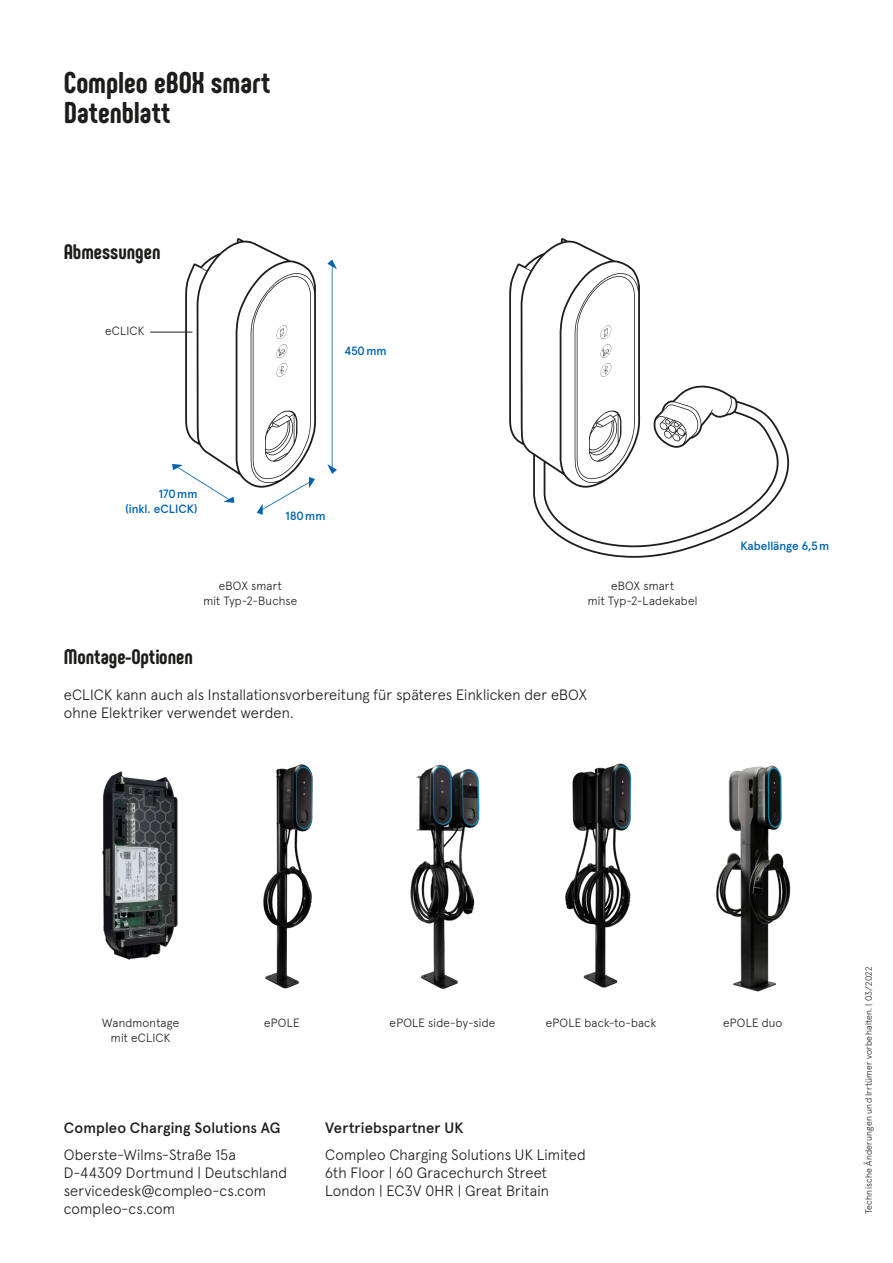
<style>
.page{position:relative;width:893px;height:1263px;background:#fff}
.page>*{position:absolute;margin:0;border:0;box-sizing:border-box;transform-origin:0 0}
.t1{font:800 30px/30px "Phenomena";color:#1d1d1b}
.t2{font:800 21px "Phenomena";color:#1d1d1b}
.t3{font:300 15px/18px "Apercu Pro";letter-spacing:.01em;color:#1d1d1b}
.t4{font:500 15px "Apercu Pro";letter-spacing:.005em;color:#1d1d1b}
.t5{font:300 12px/15px "Apercu Pro";letter-spacing:.015em;color:#1d1d1b;text-align:center}
.t6{font:500 12px/15px "Apercu Pro";color:#0063af;text-align:right}
.t7{font:300 9px "Apercu Pro";letter-spacing:.025em;color:#1d1d1b}
</style>
<div class="page">
<svg style="left:509px;top:238px;width:280px;height:320px"></svg>
<svg style="left:577px;top:276px;width:58px;height:203px"></svg>
<hr style="left:332px;top:265px;width:1px;height:203px;background:#0063af">
<svg style="left:327px;top:259px;width:10px;height:10px"></svg>
<svg style="left:327px;top:464px;width:10px;height:10px"></svg>
<svg style="left:167px;top:238px;width:149px;height:277px"></svg>
<hr style="left:150px;top:332px;width:42px;height:1px;background:#1d1d1b">
<img style="left:263px;top:764px;width:50px;height:225px">
<img style="left:716px;top:765px;width:75px;height:227px">
<img style="left:565px;top:763px;width:67px;height:225px">
<img style="left:410px;top:764px;width:70px;height:225px">
<img style="left:102px;top:771px;width:76px;height:189px">
<h1 class="t1" style="left:64px;top:68px;width:208px">Compleo eBOX smart<br>Datenblatt</h1>
<h2 class="t2" style="left:64px;top:238px;width:98px">Abmessungen</h2>
<p class="t5" style="left:105px;top:322px;width:41px">eCLICK</p>
<p class="t6" style="left:345px;top:343px;width:44px">450mm</p>
<p class="t6" style="left:126px;top:486px;width:73px">170mm<br>(inkl. eCLICK)</p>
<p class="t6" style="left:286px;top:507px;width:41px">180mm</p>
<p class="t5" style="left:203px;top:577px;width:95px">eBOX smart<br>mit Typ-2-Buchse</p>
<p class="t5" style="left:588px;top:577px;width:111px">eBOX smart<br>mit Typ-2-Ladekabel</p>
<h2 class="t2" style="left:64px;top:643px;width:131px">Montage-Optionen</h2>
<p class="t3" style="left:64px;top:684px;width:525px">eCLICK kann auch als Installationsvorbereitung für späteres Einklicken der eBOX ohne Elektriker verwendet werden.</p>
<p class="t6" style="left:740px;top:538px;width:90px">Kabellänge 6,5m</p>
<p class="t5" style="left:102px;top:1014px;width:79px">Wandmontage mit eCLICK</p>
<p class="t5" style="left:264px;top:1014px;width:37px">ePOLE</p>
<p class="t5" style="left:390px;top:1014px;width:107px">ePOLE side-by-side</p>
<p class="t5" style="left:546px;top:1014px;width:112px">ePOLE back-to-back</p>
<p class="t5" style="left:723px;top:1014px;width:61px">ePOLE duo</p>
<p class="t4" style="left:64px;top:1116px;width:218px">Compleo Charging Solutions AG</p>
<p class="t3" style="left:64px;top:1145px;width:225px">Oberste-Wilms-Straße 15a<br>D-44309 Dortmund | Deutschland servicedesk@compleo-cs.com compleo-cs.com</p>
<p class="t4" style="left:325px;top:1116px;width:140px">Vertriebspartner UK</p>
<p class="t3" style="left:325px;top:1145px;width:262px">Compleo Charging Solutions UK Limited<br>6th Floor | 60 Gracechurch Street<br>London | EC3V 0HR | Great Britain</p>
<p class="t7" style="left:862px;top:1214px;width:249px;rotate:-90deg">Technische Änderungen und Irrtümer vorbehalten. | 03/2022</p>
</div>
